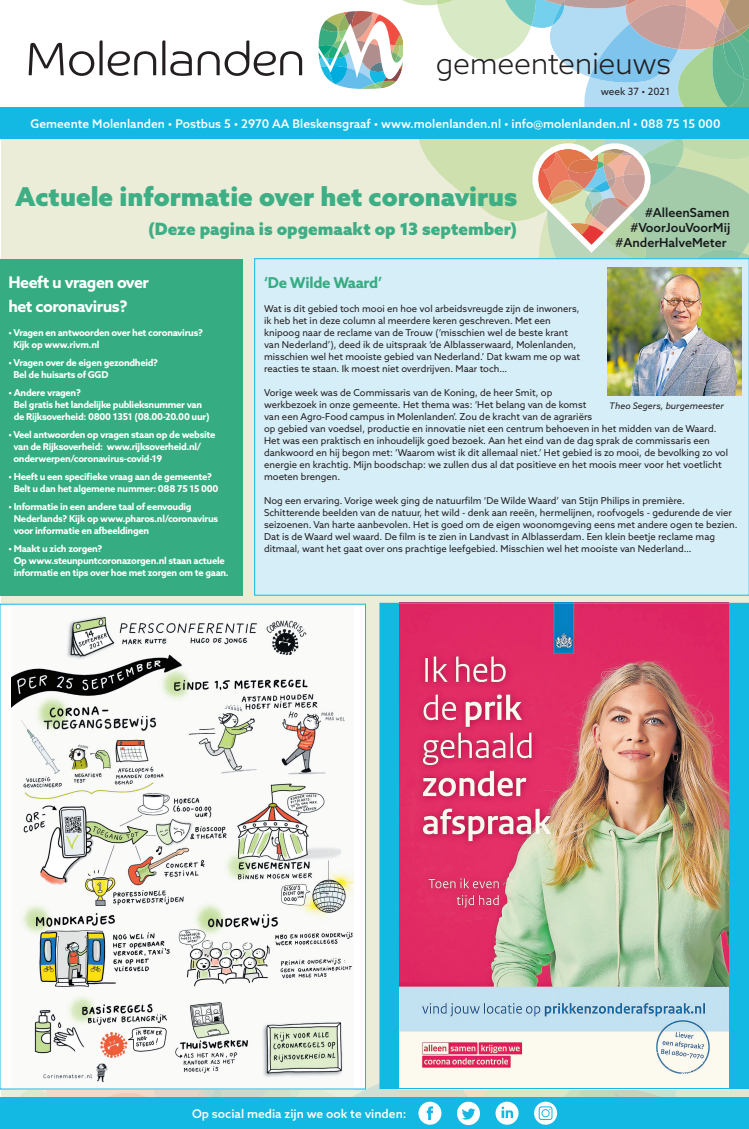
<style>
.page{position:relative;width:749px;height:1129px;background:#fff}
.page>*{position:absolute;margin:0;border:0;box-sizing:border-box;transform-origin:0 0}
.t1{font:300 30px "Azo Sans";letter-spacing:-.015em;color:#231f20}
.t2{font:900 26px "Azo Sans";letter-spacing:-.005em;color:#3eae85}
.t3{font:900 17px "Azo Sans";color:#3eae85}
.t4{font:700 16px/24px "Azo Sans";letter-spacing:-.03em;color:#fff}
.t5{font:700 15px "Azo Sans";letter-spacing:-.015em;color:#35ac81}
.t6{font:500 12.4px "Azo Sans";color:#15181b}
.t7{font:500 12px "Azo Sans";color:#fff}
.t8{font:10px "Azo Sans";color:#231f20}
.t9{font:9.5px/12px "Azo Sans";color:#231f20}
.t10{font:700 9.5px/12px "Azo Sans";letter-spacing:-.03em;color:#fff}
.t11{font:italic 9px "Azo Sans";color:#231f20}
</style>
<div class="page">
<div style="left:1px;top:123px;width:747px;height:974px;background:#ebedd9"></div>
<svg style="left:417px;top:138px;width:331px;height:120px"></svg>
<svg style="left:29px;top:40px;width:127px;height:36px"></svg>
<svg style="left:162px;top:40px;width:30px;height:36px"></svg>
<svg style="left:198px;top:40px;width:104px;height:36px"></svg>
<svg style="left:318px;top:0;width:430px;height:107px"></svg>
<div style="left:0;top:1097px;width:748px;height:31px;background:#13b8e3"></div>
<svg style="left:17px;top:1084px;width:731px;height:40px"></svg>
<svg style="left:542px;top:1109px;width:6px;height:7px"></svg>
<div style="left:254px;top:258px;width:494px;height:337px;background:#d6eef8"></div>
<img style="left:607px;top:267px;width:134px;height:128px">
<div style="left:1px;top:107px;width:747px;height:31px;background:#13b8e3"></div>
<div style="left:1px;top:259px;width:242px;height:336px;background:#35ac81"></div>
<div style="left:380px;top:603px;width:368px;height:485px;background:#13b8e3"></div>
<img style="left:399px;top:604px;width:329px;height:482px">
<div style="left:0;top:604px;width:365px;height:484px;background:#fff"></div>
<img style="left:12px;top:616px;width:342px;height:467px">
<h1 class="t1" style="left:435px;top:44px;width:237px">gemeentenieuws</h1>
<p class="t8" style="left:600px;top:84px;width:71px">week 37 • 2021</p>
<p class="t7" style="left:31px;top:115px;width:691px">Gemeente Molenlanden • Postbus 5 • 2970 AA Bleskensgraaf • www.molenlanden.nl • info@molenlanden.nl • 088 75 15 000</p>
<h2 class="t2" style="left:15px;top:179px;width:503px">Actuele informatie over het coronavirus</h2>
<h3 class="t3" style="left:148px;top:217px;width:370px">(Deze pagina is opgemaakt op 13 september)</h3>
<h3 class="t6" style="left:644px;top:205px;width:86px">#AlleenSamen</h3>
<h3 class="t6" style="left:630px;top:219px;width:101px">#VoorJouVoorMij</h3>
<h3 class="t6" style="left:615px;top:234px;width:112px">#AnderHalveMeter</h3>
<h3 class="t4" style="left:9px;top:270px;width:142px">Heeft u vragen over het coronavirus?</h3>
<p class="t10" style="left:13px;top:326px;width:191px;text-indent:-5px">• Vragen en antwoorden over het coronavirus?<br>Kijk op www.rivm.nl</p>
<p class="t10" style="left:13px;top:356px;width:146px;text-indent:-5px">• Vragen over de eigen gezondheid?<br>Bel de huisarts of GGD</p>
<p class="t10" style="left:14px;top:386px;width:197px;text-indent:-5px">• Andere vragen?<br>Bel gratis het landelijke publieksnummer van de Rijksoverheid: 0800 1351 (08.00-20.00 uur)</p>
<p class="t10" style="left:13px;top:428px;width:203px;text-indent:-5px">• Veel antwoorden op vragen staan op de website van de Rijksoverheid: www.rijksoverheid.nl/ onderwerpen/coronavirus-covid-19</p>
<p class="t10" style="left:14px;top:470px;width:206px;text-indent:-5px">• Heeft u een specifieke vraag aan de gemeente?<br>Belt u dan het algemene nummer: 088 75 15 000</p>
<p class="t10" style="left:14px;top:500px;width:206px;text-indent:-5px">• Informatie in een andere taal of eenvoudig<br>Nederlands? Kijk op www.pharos.nl/coronavirus voor informatie en afbeeldingen</p>
<p class="t10" style="left:14px;top:542px;width:216px;text-indent:-5px">• Maakt u zich zorgen?<br>Op www.steunpuntcoronazorgen.nl staan actuele informatie en tips over hoe met zorgen om te gaan.</p>
<h3 class="t5" style="left:264px;top:273px;width:119px">‘De Wilde Waard’</h3>
<p class="t9" style="left:264px;top:302px;width:317px">Wat is dit gebied toch mooi en hoe vol arbeidsvreugde zijn de inwoners, ik heb het in deze column al meerdere keren geschreven. Met een knipoog naar de reclame van de Trouw (‘misschien wel de beste krant van Nederland’), deed ik de uitspraak ‘de Alblasserwaard, Molenlanden, misschien wel het mooiste gebied van Nederland.’ Dat kwam me op wat reacties te staan. Ik moest niet overdrijven. Maar toch…</p>
<p class="t9" style="left:264px;top:386px;width:465px">Vorige week was de Commissaris van de Koning, de heer Smit, op<br>werkbezoek in onze gemeente. Het thema was: ‘Het belang van de komst<br>van een Agro-Food campus in Molenlanden’. Zou de kracht van de agrariërs<br>op gebied van voedsel, productie en innovatie niet een centrum behoeven in het midden van de Waard.<br>Het was een praktisch en inhoudelijk goed bezoek. Aan het eind van de dag sprak de commissaris een dankwoord en hij begon met: ‘Waarom wist ik dit allemaal niet.’ Het gebied is zo mooi, de bevolking zo vol energie en krachtig. Mijn boodschap: we zullen dus al dat positieve en het moois meer voor het voetlicht moeten brengen.</p>
<p class="t9" style="left:264px;top:494px;width:475px">Nog een ervaring. Vorige week ging de natuurfilm ‘De Wilde Waard’ van Stijn Philips in première.<br>Schitterende beelden van de natuur, het wild - denk aan reeën, hermelijnen, roofvogels - gedurende de vier seizoenen. Van harte aanbevolen. Het is goed om de eigen woonomgeving eens met andere ogen te bezien.<br>Dat is de Waard wel waard. De film is te zien in Landvast in Alblasserdam. Een klein beetje reclame mag ditmaal, want het gaat over ons prachtige leefgebied. Misschien wel het mooiste van Nederland…</p>
<p class="t11" style="left:609px;top:400px;width:116px">Theo Segers, burgemeester</p>
<p class="t7" style="left:192px;top:1105px;width:216px">Op social media zijn we ook te vinden:</p>
</div>
